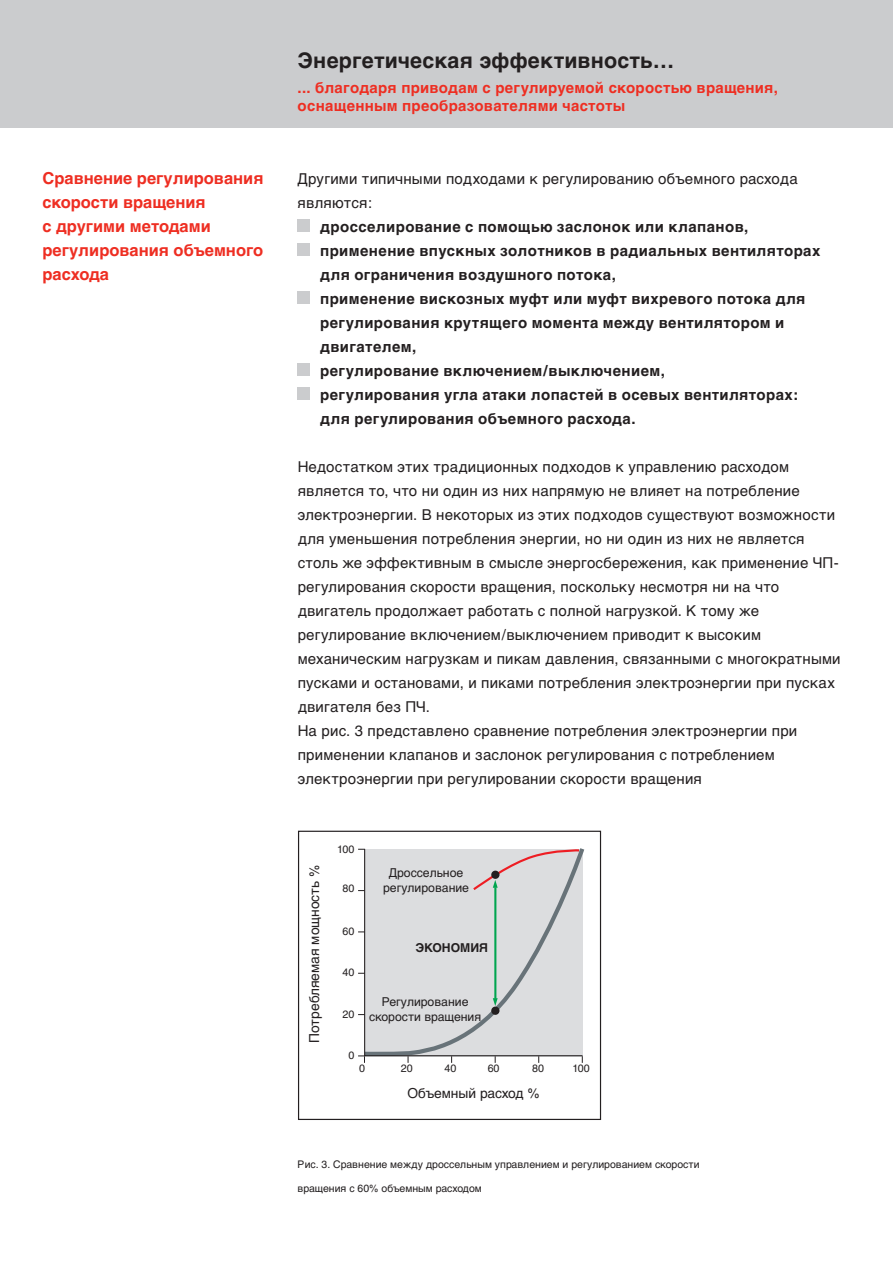
<style>
.page{position:relative;width:893px;height:1263px;background:#fff}
.page>*{position:absolute;margin:0;border:0;box-sizing:border-box;transform-origin:0 0}
.t1{font:700 21.45px "Helvetica Cyr";letter-spacing:.005em;color:#231f20}
.t2{font:700 16.5px/24px "Helvetica Cyr";color:#ee2e22}
.t3{font:15px/24px "Helvetica Cyr Upright";letter-spacing:.015em;color:#231f20}
.t4{font:700 15px/24px "Helvetica Cyr";letter-spacing:.025em;color:#231f20}
.t5{font:700 15px/18px "Helvetica Cyr";letter-spacing:.015em;color:#ee2e22}
.t6{font:13.8px "Helvetica Cyr Upright";color:#231f20}
.t7{font:12.3px/14.7px "Helvetica Cyr Upright";color:#231f20;text-align:center}
.t8{font:700 12.3px "Helvetica Cyr";color:#231f20}
.t9{font:10.65px "Helvetica Cyr Upright";color:#231f20}
.t10{font:10.5px "Helvetica Cyr Upright";color:#231f20}
</style>
<div class="page">
<div style="left:0;top:0;width:893px;height:128px;background:#cbccce"></div>
<div style="left:298px;top:220px;width:12px;height:12px;background:#cbccce"></div>
<div style="left:298px;top:244px;width:12px;height:12px;background:#cbccce"></div>
<div style="left:298px;top:292px;width:12px;height:12px;background:#cbccce"></div>
<div style="left:298px;top:364px;width:12px;height:12px;background:#cbccce"></div>
<div style="left:298px;top:388px;width:12px;height:12px;background:#cbccce"></div>
<svg style="left:361px;top:848px;width:224px;height:210px;background:#d9dadc"></svg>
<div style="left:298px;top:831px;width:303px;height:289px;border:1px solid #231f20"></div>
<hr style="left:364px;top:849px;width:1px;height:207px;background:#231f20">
<hr style="left:365px;top:1055px;width:217px;height:1px;background:#231f20">
<svg style="left:358px;top:1055px;width:7px;height:8px"></svg>
<div style="left:491px;top:1006px;width:8px;height:9px;background:#231f20;border-radius:50%"></div>
<hr style="left:494px;top:887px;width:2px;height:112px;background:#00a54f">
<svg style="left:471px;top:848px;width:110px;height:44px;background:#d6ced0"></svg>
<svg style="left:493px;top:998px;width:5px;height:8px"></svg>
<h1 class="t1" style="left:298px;top:48px;width:378px">Энергетическая эффективность…</h1>
<p class="t5" style="left:298px;top:78px;width:482px">... благодаря приводам с регулируемой скоростью вращения, оснащенным преобразователями частоты</p>
<p class="t2" style="left:43px;top:166px;width:222px">Сравнение регулирования скорости вращения<br>с другими методами регулирования объемного расхода</p>
<p class="t3" style="left:298px;top:167px;width:502px">Другими типичными подходами к регулированию объемного расхода являются:</p>
<p class="t4" style="left:320px;top:214px;width:502px">дросселирование с помощью заслонок или клапанов, применение впускных золотников в радиальных вентиляторах для ограничения воздушного потока,<br>применение вискозных муфт или муфт вихревого потока для регулирования крутящего момента между вентилятором и двигателем,<br>регулирование включением/выключением,<br>регулирования угла атаки лопастей в осевых вентиляторах: для регулирования объемного расхода.</p>
<p class="t3" style="left:298px;top:455px;width:544px">Недостатком этих традиционных подходов к управлению расходом является то, что ни один из них напрямую не влияет на потребление электроэнергии. В некоторых из этих подходов существуют возможности для уменьшения потребления энергии, но ни один из них не является столь же эффективным в смысле энергосбережения, как применение ЧП&shy;регулирования скорости вращения, поскольку несмотря ни на что двигатель продолжает работать с полной нагрузкой. К тому же регулирование включением/выключением приводит к высоким механическим нагрузкам и пикам давления, связанными с многократными пусками и остановами, и пиками потребления электроэнергии при пусках двигателя без ПЧ.<br>На рис. 3 представлено сравнение потребления электроэнергии при применении клапанов и заслонок регулирования с потреблением электроэнергии при регулировании скорости вращения</p>
<p class="t6" style="left:307px;top:1043px;width:180px;rotate:-90deg">Потребляемая мощность %</p>
<p class="t9" style="left:337px;top:843px;width:19px">100</p>
<p class="t9" style="left:343px;top:882px;width:13px">80</p>
<p class="t9" style="left:343px;top:926px;width:13px">60</p>
<p class="t9" style="left:343px;top:967px;width:13px">40</p>
<p class="t9" style="left:343px;top:1008px;width:13px">20</p>
<p class="t9" style="left:349px;top:1049px;width:7px">0</p>
<p class="t7" style="left:383px;top:865px;width:87px">Дроссельное регулирование</p>
<p class="t8" style="left:415px;top:940px;width:74px">ЭКОНОМИЯ</p>
<p class="t7" style="left:369px;top:995px;width:114px">Регулирование скорости вращения</p>
<p class="t9" style="left:359px;top:1062px;width:7px">0</p>
<p class="t9" style="left:401px;top:1062px;width:13px">20</p>
<p class="t9" style="left:445px;top:1062px;width:13px">40</p>
<p class="t9" style="left:488px;top:1062px;width:13px">60</p>
<p class="t9" style="left:532px;top:1062px;width:13px">80</p>
<p class="t9" style="left:572px;top:1062px;width:19px">100</p>
<p class="t6" style="left:407px;top:1085px;width:134px">Объемный расход %</p>
<p class="t10" style="left:298px;top:1158px;width:403px">Рис. 3. Сравнение между дроссельным управлением и регулированием скорости</p>
<p class="t10" style="left:298px;top:1182px;width:186px">вращения с 60% объемным расходом</p>
</div>
